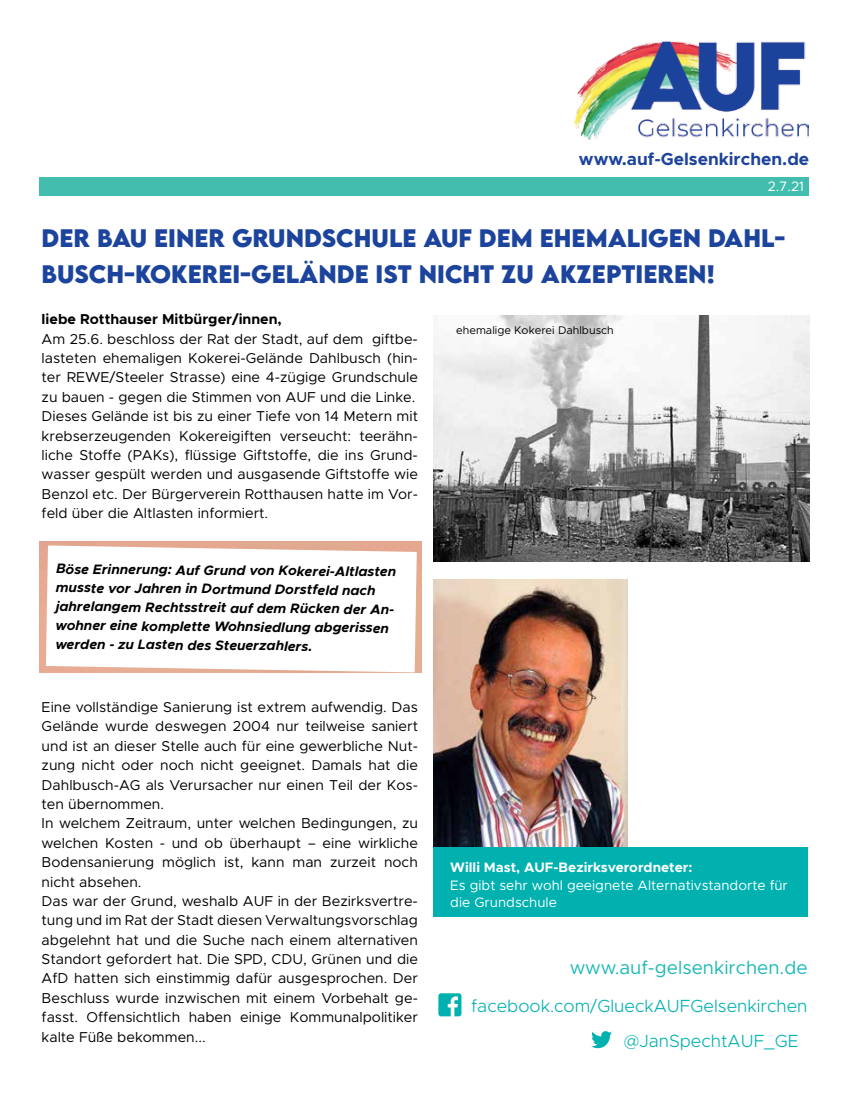
<style>
.page{position:relative;width:851px;height:1099px;background:#fff}
.page>*{position:absolute;margin:0;border:0;box-sizing:border-box;transform-origin:0 0}
.t1{font:700 22.5px/36.2px "LEMONMILK";color:#1c449c}
.t2{font:18.88px "Metropolis";color:#00b1b0}
.t3{font:300 17.62px "Metropolis";color:#00b1b0}
.t4{font:700 17.5px "Metropolis";color:#1d439c}
.t5{font:14.38px/19.4px "Metropolis";color:#000}
.t6{font:700 14.38px "Metropolis";color:#000}
.t7{font:italic 700 13.75px/18.9px "Metropolis";color:#000}
.t8{font:13.75px/17.2px "Metropolis";color:#fff}
.t9{font:700 13.75px "Metropolis";color:#fff}
.t10{font:11.12px "Metropolis";color:#000}
</style>
<div class="page">
<div style="left:40px;top:177px;width:768px;height:19px;background:#43beae"></div>
<img style="left:574px;top:42px;width:234px;height:98px">
<div style="left:40px;top:541px;width:381px;height:131px;background:#e6a891"></div>
<svg style="left:46px;top:545px;width:370px;height:127px"></svg>
<img style="left:433px;top:579px;width:194px;height:268px">
<div style="left:433px;top:847px;width:374px;height:69px;background:#00b1b0"></div>
<img style="left:433px;top:315px;width:375px;height:246px">
<svg style="left:591px;top:1031px;width:21px;height:17px"></svg>
<svg style="left:438px;top:993px;width:23px;height:23px"></svg>
<p class="t4" style="left:579px;top:148px;width:232px">www.auf-Gelsenkirchen.de</p>
<p class="t8" style="left:767px;top:177px;width:38px">2.7.21</p>
<h1 class="t1" style="left:42px;top:220px;width:745px">DER BAU EINER GRUNDSCHULE AUF DEM EHEMALIGEN DAHL-<br>BUSCH-KOKEREI-GELÄNDE IST NICHT ZU AKZEPTIEREN!</h1>
<p class="t6" style="left:42px;top:310px;width:242px">liebe Rotthauser Mitbürger/innen,</p>
<p class="t5" style="left:42px;top:329px;width:378px">Am 25.6. beschloss der Rat der Stadt, auf dem giftbe&shy;lasteten ehemaligen Kokerei-Gelände Dahlbusch (hin&shy;ter REWE/Steeler Strasse) eine 4-zügige Grundschule zu bauen - gegen die Stimmen von AUF und die Linke.<br>Dieses Gelände ist bis zu einer Tiefe von 14 Metern mit krebserzeugenden Kokereigiften verseucht: teerähn&shy;liche Stoffe (PAKs), flüssige Giftstoffe, die ins Grund&shy;wasser gespült werden und ausgasende Giftstoffe wie Benzol etc. Der Bürgerverein Rotthausen hatte im Vor&shy;feld über die Altlasten informiert.</p>
<p class="t7" style="left:56px;top:558px;width:342px;rotate:1deg">Böse Erinnerung: Auf Grund von Kokerei-Altlasten musste vor Jahren in Dortmund Dorstfeld nach jahrelangem Rechtsstreit auf dem Rücken der An&shy;wohner eine komplette Wohnsiedlung abgerissen werden - zu Lasten des Steuerzahlers.</p>
<p class="t5" style="left:42px;top:697px;width:378px">Eine vollständige Sanierung ist extrem aufwendig. Das Gelände wurde deswegen 2004 nur teilweise saniert und ist an dieser Stelle auch für eine gewerbliche Nut&shy;zung nicht oder noch nicht geeignet. Damals hat die Dahlbusch-AG als Verursacher nur einen Teil der Kos&shy;ten übernommen.<br>In welchem Zeitraum, unter welchen Bedingungen, zu welchen Kosten - und ob überhaupt – eine wirkliche Bodensanierung möglich ist, kann man zurzeit noch nicht absehen.<br>Das war der Grund, weshalb AUF in der Bezirksvertre&shy;tung und im Rat der Stadt diesen Verwaltungsvorschlag abgelehnt hat und die Suche nach einem alternativen Standort gefordert hat. Die SPD, CDU, Grünen und die AfD hatten sich einstimmig dafür ausgesprochen. Der Beschluss wurde inzwischen mit einem Vorbehalt ge&shy;fasst. Offensichtlich haben einige Kommunalpolitiker kalte Füße bekommen...</p>
<p class="t10" style="left:456px;top:323px;width:159px">ehemalige Kokerei Dahlbusch</p>
<p class="t9" style="left:450px;top:859px;width:244px">Willi Mast, AUF-Bezirksverordneter:</p>
<p class="t8" style="left:450px;top:876px;width:339px">Es gibt sehr wohl geeignete Alternativstandorte für die Grundschule</p>
<h2 class="t2" style="left:569px;top:955px;width:239px">www.auf-gelsenkirchen.de</h2>
<p class="t3" style="left:471px;top:994px;width:338px">facebook.com/GlueckAUFGelsenkirchen</p>
<p class="t3" style="left:623px;top:1029px;width:176px">@JanSpechtAUF_GE</p>
</div>
